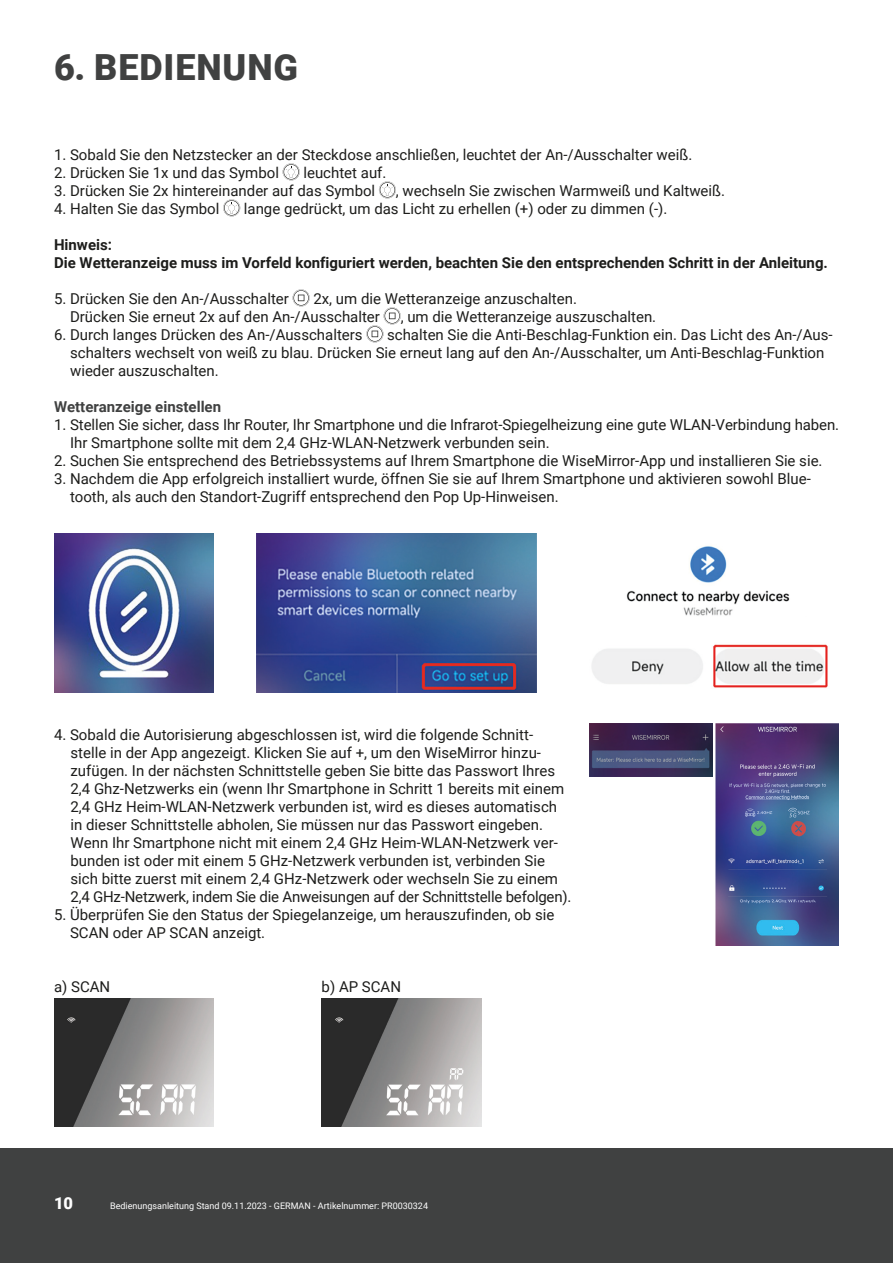
<style>
.page{position:relative;width:893px;height:1263px;background:#fff}
.page>*{position:absolute;margin:0;border:0;box-sizing:border-box;transform-origin:0 0}
.t1{font:900 36px "Roboto";letter-spacing:.025em;color:#404141}
.t2{font:900 16.5px "Roboto";color:#fff}
.t3{font:15px/18px "Roboto";color:#1d1d1b}
.t4{font:700 15px/18px "Roboto";color:#1d1d1b}
.t5{font:700 15px "Roboto";color:#404141}
.t6{font:9px "Roboto";color:#fff}
</style>
<div class="page">
<div style="left:0;top:1148px;width:893px;height:115px;background:#404141"></div>
<svg style="left:283px;top:163px;width:17px;height:17px"></svg>
<svg style="left:379px;top:181px;width:17px;height:17px"></svg>
<svg style="left:223px;top:199px;width:17px;height:17px"></svg>
<svg style="left:293px;top:289px;width:17px;height:17px"></svg>
<svg style="left:366px;top:307px;width:35px;height:35px"></svg>
<img style="left:592px;top:546px;width:236px;height:142px">
<img style="left:54px;top:533px;width:160px;height:160px">
<img style="left:257px;top:533px;width:279px;height:160px">
<img style="left:589px;top:724px;width:124px;height:52px">
<img style="left:716px;top:724px;width:123px;height:222px">
<img style="left:54px;top:999px;width:160px;height:128px">
<img style="left:322px;top:999px;width:159px;height:128px">
<h1 class="t1" style="left:54px;top:42px;width:246px">6. BEDIENUNG</h1>
<p class="t3" style="left:54px;top:145px;width:640px">1. Sobald Sie den Netzstecker an der Steckdose anschließen, leuchtet der An-/Ausschalter weiß.</p>
<p class="t3" style="left:54px;top:163px;width:227px">2. Drücken Sie 1x und das Symbol</p>
<p class="t3" style="left:303px;top:163px;width:85px">leuchtet auf.</p>
<p class="t3" style="left:54px;top:181px;width:323px">3. Drücken Sie 2x hintereinander auf das Symbol</p>
<p class="t3" style="left:396px;top:181px;width:331px">, wechseln Sie zwischen Warmweiß und Kaltweiß.</p>
<p class="t3" style="left:54px;top:199px;width:167px">4. Halten Sie das Symbol</p>
<p class="t3" style="left:244px;top:199px;width:425px">lange gedrückt, um das Licht zu erhellen (+) oder zu dimmen (-).</p>
<p class="t4" style="left:54px;top:235px;width:775px">Hinweis:<br>Die Wetteranzeige muss im Vorfeld konfiguriert werden, beachten Sie den entsprechenden Schritt in der Anleitung.</p>
<p class="t3" style="left:54px;top:289px;width:236px">5. Drücken Sie den An-/Ausschalter</p>
<p class="t3" style="left:70px;top:289px;width:508px;text-indent:243px">2x, um die Wetteranzeige anzuschalten.<br>Drücken Sie erneut 2x auf den An-/Ausschalter</p>
<p class="t3" style="left:401px;top:307px;width:257px">, um die Wetteranzeige auszuschalten.</p>
<p class="t3" style="left:70px;top:325px;width:764px;text-indent:317px">schalten Sie die Anti-Beschlag-Funktion ein. Das Licht des An-/Aus&shy;schalters wechselt von weiß zu blau. Drücken Sie erneut lang auf den An-/Ausschalter, um Anti-Beschlag-Funktion wieder auszuschalten.</p>
<p class="t5" style="left:54px;top:396px;width:169px">Wetteranzeige einstellen</p>
<p class="t3" style="left:70px;top:415px;width:771px;text-indent:-16px">1. Stellen Sie sicher, dass Ihr Router, Ihr Smartphone und die Infrarot-Spiegelheizung eine gute WLAN-Verbindung haben.<br>Ihr Smartphone sollte mit dem 2,4 GHz-WLAN-Netzwerk verbunden sein.</p>
<p class="t3" style="left:54px;top:451px;width:770px">2. Suchen Sie entsprechend des Betriebssystems auf Ihrem Smartphone die WiseMirror-App und installieren Sie sie.</p>
<p class="t3" style="left:70px;top:469px;width:742px;text-indent:-16px">3. Nachdem die App erfolgreich installiert wurde, öffnen Sie sie auf Ihrem Smartphone und aktivieren sowohl Blue&shy;tooth, als auch den Standort-Zugriff entsprechend den Pop Up-Hinweisen.</p>
<p class="t3" style="left:54px;top:325px;width:310px">6. Durch langes Drücken des An-/Ausschalters</p>
<p class="t3" style="left:70px;top:725px;width:502px;text-indent:-16px">4. Sobald die Autorisierung abgeschlossen ist, wird die folgende Schnitt&shy;stelle in der App angezeigt. Klicken Sie auf +, um den WiseMirror hinzu&shy;zufügen. In der nächsten Schnittstelle geben Sie bitte das Passwort Ihres 2,4 Ghz-Netzwerks ein (wenn Ihr Smartphone in Schritt 1 bereits mit einem 2,4 GHz Heim-WLAN-Netzwerk verbunden ist, wird es dieses automatisch in dieser Schnittstelle abholen, Sie müssen nur das Passwort eingeben.<br>Wenn Ihr Smartphone nicht mit einem 2,4 GHz Heim-WLAN-Netzwerk ver&shy;bunden ist oder mit einem 5 GHz-Netzwerk verbunden ist, verbinden Sie sich bitte zuerst mit einem 2,4 GHz-Netzwerk oder wechseln Sie zu einem 2,4 GHz-Netzwerk, indem Sie die Anweisungen auf der Schnittstelle befolgen).</p>
<p class="t3" style="left:70px;top:905px;width:486px;text-indent:-16px">5. Überprüfen Sie den Status der Spiegelanzeige, um herauszufinden, ob sie<br>SCAN oder AP SCAN anzeigt.</p>
<p class="t3" style="left:54px;top:977px;width:58px">a) SCAN</p>
<p class="t3" style="left:322px;top:977px;width:81px">b) AP SCAN</p>
<p class="t2" style="left:54px;top:1191px;width:21px">10</p>
<p class="t6" style="left:110px;top:1199px;width:319px">Bedienungsanleitung Stand 09.11.2023 - GERMAN - Artikelnummer: PR0030324</p>
</div>
